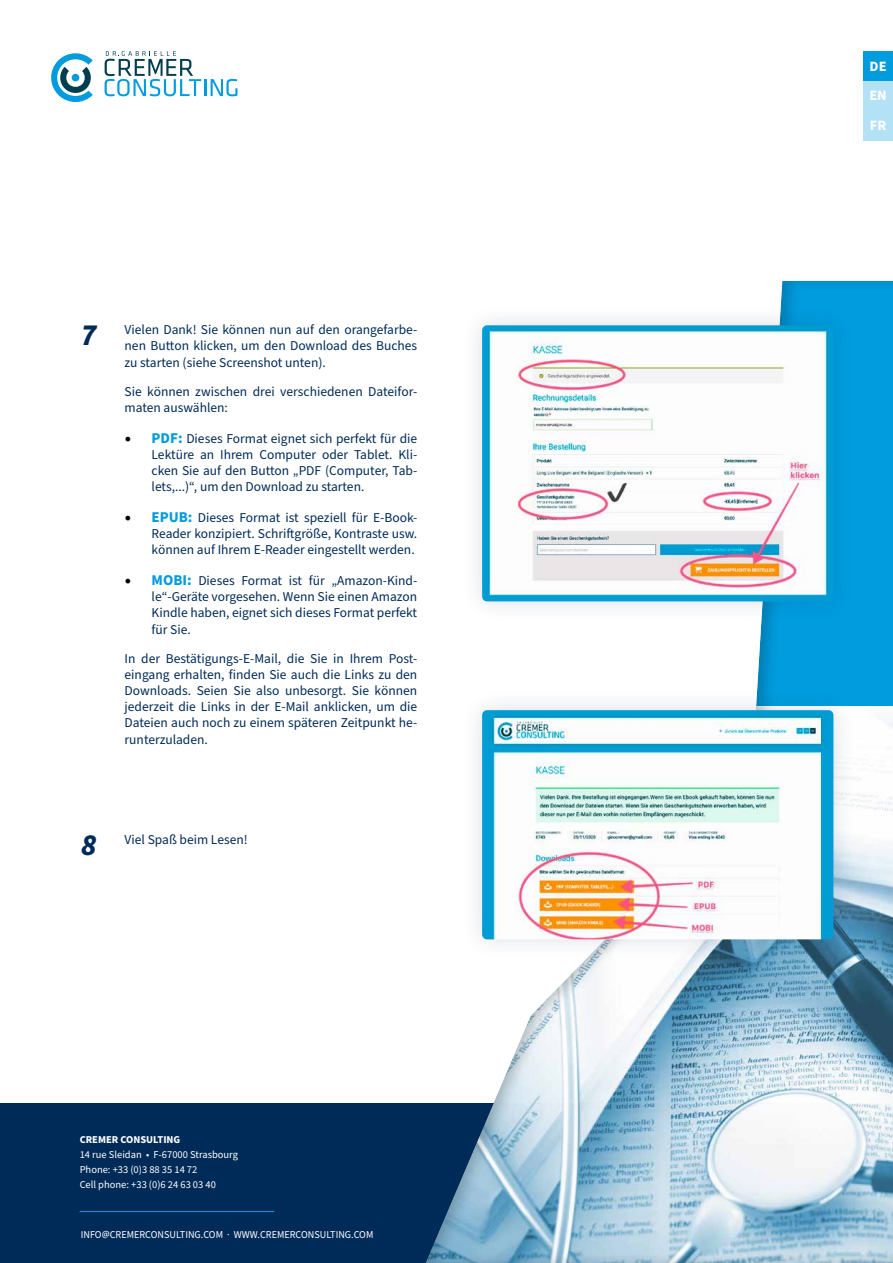
<style>
.page{position:relative;width:893px;height:1263px;background:#fff}
.page>*{position:absolute;margin:0;border:0;box-sizing:border-box;transform-origin:0 0}
.t1{font:italic 900 30px "Source Sans Pro";color:#002b58}
.t2{font:700 14.25px/29.7px "Source Sans Pro";color:#fff;text-align:justify}
.t3{font:13.5px/16.2px "Source Sans Pro";color:#002b58;text-align:justify}
.t4{font:10.5px/15px "Source Sans Pro";color:#fff}
.t5{font:700 10.5px "Source Sans Pro";color:#fff}
.s1{font-family:"Minion Pro";font-size:18px;color:#000}
.s2{font-weight:700;font-size:15px;color:#009cde}
</style>
<div class="page">
<div style="left:0;top:1103px;width:893px;height:160px;background:#002b58"></div>
<div style="left:424px;top:280px;width:469px;height:983px;background:#000;opacity:.2"></div>
<div style="left:863px;top:51px;width:30px;height:30px;background:#009cde"></div>
<div style="left:863px;top:81px;width:30px;height:30px;background:#b3e1f5"></div>
<div style="left:863px;top:111px;width:30px;height:29px;background:#b3e1f5"></div>
<div style="left:461px;top:304px;width:394px;height:319px;background:#002b58;opacity:.15"></div>
<img style="left:482px;top:325px;width:351px;height:276px">
<svg style="left:51px;top:53px;width:42px;height:49px"></svg>
<svg style="left:105px;top:51px;width:132px;height:45px"></svg>
<div style="left:461px;top:689px;width:394px;height:272px;background:#002b58;opacity:.15"></div>
<img style="left:482px;top:710px;width:351px;height:229px">
<hr style="left:80px;top:1211px;width:194px;height:1px;background:#009cde">
<h1 class="t1" style="left:81px;top:314px;width:17px">7</h1>
<p class="t3" style="left:125px;top:322px;width:294px">Vielen Dank! Sie können nun auf den orangefarbe&shy;nen Button klicken, um den Download des Buches zu starten (siehe Screenshot unten).</p>
<p class="t3" style="left:125px;top:383px;width:294px">Sie können zwischen drei verschiedenen Dateifor&shy;maten auswählen:</p>
<p class="t3" style="left:152px;top:430px;width:267px;text-indent:-27px"><span class="s1">•</span> <span class="s2">PDF:</span> Dieses Format eignet sich perfekt für die Lektüre an Ihrem Computer oder Tablet. Kli&shy;cken Sie auf den Button „PDF (Computer, Tab&shy;lets,...)“, um den Download zu starten.</p>
<p class="t3" style="left:152px;top:510px;width:267px;text-indent:-27px"><span class="s1">•</span> <span class="s2">EPUB:</span> Dieses Format ist speziell für E-Book-Reader konzipiert. Schriftgröße, Kontraste usw. können auf Ihrem E-Reader eingestellt werden.</p>
<p class="t3" style="left:152px;top:573px;width:267px;text-indent:-27px"><span class="s1">•</span> <span class="s2">MOBI:</span> Dieses Format ist für „Amazon-Kind&shy;le“-Geräte vorgesehen. Wenn Sie einen Amazon Kindle haben, eignet sich dieses Format perfekt für Sie.</p>
<p class="t3" style="left:125px;top:650px;width:294px">In der Bestätigungs-E-Mail, die Sie in Ihrem Post&shy;eingang erhalten, finden Sie auch die Links zu den Downloads. Seien Sie also unbesorgt. Sie können jederzeit die Links in der E-Mail anklicken, um die Dateien auch noch zu einem späteren Zeitpunkt he&shy;runterzuladen.</p>
<h1 class="t1" style="left:81px;top:824px;width:17px">8</h1>
<p class="t3" style="left:125px;top:832px;width:125px">Viel Spaß beim Lesen!</p>
<p class="t5" style="left:80px;top:1132px;width:102px">CREMER CONSULTING</p>
<p class="t4" style="left:80px;top:1147px;width:160px">14 rue Sleidan • F-67000 Strasbourg<br>Phone: +33 (0)3 88 35 14 72<br>Cell phone: +33 (0)6 24 63 03 40</p>
<p class="t4" style="left:81px;top:1227px;width:294px">INFO@CREMERCONSULTING.COM · WWW.CREMERCONSULTING.COM</p>
<p class="t2" style="left:869px;top:51px;width:19px">DE EN FR</p>
</div>
